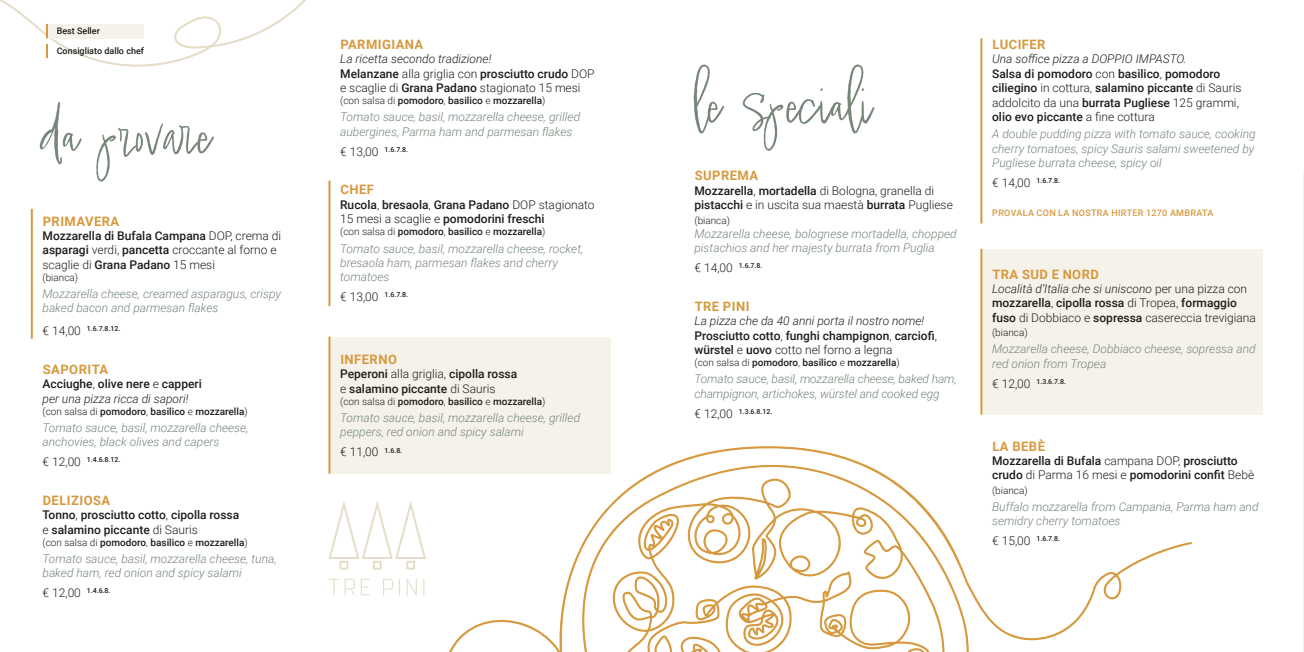
<style>
.page{position:relative;width:1304px;height:652px;background:#fff}
.page>*{position:absolute;margin:0;border:0;box-sizing:border-box;transform-origin:0 0}
.t1{font:101px "Audrielle No 2";color:#768779}
.t2{font:700 13px "Roboto";letter-spacing:.035em;color:#d7993f}
.t3{font:italic 300 12px/14.4px "Roboto";color:#768779}
.t4{font:500 12px/14.4px "Roboto";color:#1d1d1b}
.t5{font:300 12px/14.4px "Roboto";color:#1d1d1b}
.t6{font:italic 300 12px/14.4px "Roboto";color:#1d1d1b}
.t7{font:500 10px "Roboto";color:#1d1d1b}
.t8{font:300 10px "Roboto";color:#1d1d1b}
.t9{font:500 9px "Roboto";letter-spacing:.035em;color:#d7993f}
.t10{font:500 9px/19.7px "Roboto";color:#1d1d1b}
.t11{font:500 7px "Roboto";color:#1d1d1b}
.s1{font-weight:300}
.s2{font-weight:300;font-size:12px}
.s3{font-weight:500;font-style:normal}
.s4{font-style:normal}
.s5{font-style:italic}
.s6{font-weight:500}
.s7{font-weight:300;font-style:italic}
</style>
<div class="page">
<div style="left:329px;top:337px;width:281px;height:137px;background:#f5f2ea"></div>
<div style="left:981px;top:249px;width:281px;height:166px;background:#f5f2ea"></div>
<hr style="left:328px;top:337px;width:2px;height:137px;background:#d7993f">
<hr style="left:980px;top:249px;width:2px;height:166px;background:#d7993f">
<hr style="left:328px;top:181px;width:2px;height:125px;background:#d7993f">
<hr style="left:980px;top:38px;width:2px;height:186px;background:#d7993f">
<hr style="left:31px;top:209px;width:2px;height:130px;background:#d7993f">
<hr style="left:1303px;top:171px;width:1px;height:481px;background:#e7e7e7">
<svg style="left:328px;top:501px;width:98px;height:69px"></svg>
<svg style="left:329px;top:579px;width:10px;height:16px"></svg>
<svg style="left:345px;top:579px;width:10px;height:16px"></svg>
<svg style="left:361px;top:579px;width:9px;height:16px"></svg>
<svg style="left:383px;top:579px;width:10px;height:16px"></svg>
<svg style="left:399px;top:579px;width:1px;height:16px"></svg>
<svg style="left:407px;top:579px;width:10px;height:16px"></svg>
<svg style="left:423px;top:579px;width:1px;height:16px"></svg>
<svg style="left:449px;top:437px;width:743px;height:215px"></svg>
<svg style="left:0;top:0;width:306px;height:67px"></svg>
<p class="t10" style="left:57px;top:20px;width:89px">Best Seller<br>Consigliato dallo chef</p>
<h1 class="t1" style="left:43px;top:64px;width:171px">da provare</h1>
<p class="t2" style="left:43px;top:212px;width:78px">PRIMAVERA</p>
<p class="t4" style="left:43px;top:228px;width:240px">Mozzarella di Bufala Campana <span class="s1">DOP, crema di </span>asparagi <span class="s1">verdi,</span> pancetta <span class="s1">croccante al forno e scaglie di</span> Grana Padano <span class="s1">15 mesi</span></p>
<p class="t8" style="left:43px;top:270px;width:37px">(bianca)</p>
<p class="t3" style="left:43px;top:286px;width:240px">Mozzarella cheese, creamed asparagus, crispy baked bacon and parmesan flakes</p>
<p class="t11" style="left:43px;top:324px;width:79px"><span class="s2">€ 14,00</span> 1.6.7.8.12.</p>
<p class="t2" style="left:43px;top:360px;width:67px">SAPORITA</p>
<p class="t6" style="left:43px;top:376px;width:161px"><span class="s3">Acciughe</span><span class="s4">,</span> <span class="s3">olive nere</span> <span class="s4">e</span> <span class="s3">capperi </span>per una pizza ricca di sapori!</p>
<p class="t7" style="left:43px;top:404px;width:207px"><span class="s1">(con salsa di</span> pomodoro<span class="s1">,</span> basilico <span class="s1">e</span> mozzarella<span class="s1">)</span></p>
<p class="t3" style="left:43px;top:420px;width:208px">Tomato sauce, basil, mozzarella cheese, anchovies, black olives and capers</p>
<p class="t11" style="left:43px;top:455px;width:79px"><span class="s2">€ 12,00</span> 1.4.6.8.12.</p>
<p class="t2" style="left:43px;top:491px;width:69px">DELIZIOSA</p>
<p class="t4" style="left:43px;top:507px;width:198px">Tonno<span class="s1">,</span> prosciutto cotto<span class="s1">,</span> cipolla rossa <span class="s1">e</span> salamino piccante <span class="s1">di Sauris</span></p>
<p class="t7" style="left:43px;top:535px;width:207px"><span class="s1">(con salsa di</span> pomodoro<span class="s1">,</span> basilico <span class="s1">e</span> mozzarella<span class="s1">)</span></p>
<p class="t3" style="left:43px;top:551px;width:236px">Tomato sauce, basil, mozzarella cheese, tuna, baked ham, red onion and spicy salami</p>
<p class="t11" style="left:43px;top:586px;width:70px"><span class="s2">€ 12,00</span> 1.4.6.8.</p>
<p class="t2" style="left:340px;top:35px;width:84px">PARMIGIANA</p>
<p class="t5" style="left:340px;top:52px;width:256px"><span class="s5">La ricetta secondo tradizione!<br></span><span class="s6">Melanzane</span> alla griglia con <span class="s6">prosciutto crudo</span> DOP e scaglie di <span class="s6">Grana Padano</span> stagionato 15 mesi</p>
<p class="t7" style="left:340px;top:94px;width:207px"><span class="s1">(con salsa di</span> pomodoro<span class="s1">,</span> basilico <span class="s1">e</span> mozzarella<span class="s1">)</span></p>
<p class="t3" style="left:340px;top:110px;width:242px">Tomato sauce, basil, mozzarella cheese, grilled aubergines, Parma ham and parmesan flakes</p>
<p class="t11" style="left:340px;top:145px;width:70px"><span class="s2">€ 13,00</span> 1.6.7.8.</p>
<p class="t2" style="left:340px;top:181px;width:35px">CHEF</p>
<p class="t4" style="left:340px;top:197px;width:256px">Rucola<span class="s1">,</span> bresaola<span class="s1">,</span> Grana Padano <span class="s1">DOP stagionato<br>15 mesi a scaglie e</span> pomodorini freschi</p>
<p class="t7" style="left:340px;top:225px;width:207px"><span class="s1">(con salsa di</span> pomodoro<span class="s1">,</span> basilico <span class="s1">e</span> mozzarella<span class="s1">)</span></p>
<p class="t3" style="left:340px;top:241px;width:245px">Tomato sauce, basil, mozzarella cheese, rocket, bresaola ham, parmesan flakes and cherry tomatoes</p>
<p class="t11" style="left:340px;top:290px;width:70px"><span class="s2">€ 13,00</span> 1.6.7.8.</p>
<p class="t2" style="left:340px;top:350px;width:58px">INFERNO</p>
<p class="t4" style="left:340px;top:366px;width:179px">Peperoni <span class="s1">alla griglia,</span> cipolla rossa <span class="s1">e</span> salamino piccante <span class="s1">di Sauris</span></p>
<p class="t7" style="left:340px;top:394px;width:207px"><span class="s1">(con salsa di</span> pomodoro<span class="s1">,</span> basilico <span class="s1">e</span> mozzarella<span class="s1">)</span></p>
<p class="t3" style="left:340px;top:410px;width:242px">Tomato sauce, basil, mozzarella cheese, grilled peppers, red onion and spicy salami</p>
<p class="t5" style="left:340px;top:445px;width:64px">€ 11,00 <sup>1.6.8.</sup></p>
<h1 class="t1" style="left:694px;top:34px;width:181px">le speciali</h1>
<p class="t2" style="left:695px;top:167px;width:65px">SUPREMA</p>
<p class="t5" style="left:694px;top:183px;width:260px"><span class="s6">Mozzarella</span>, <span class="s6">mortadella</span> di Bologna, granella di <span class="s6">pistacchi</span> e in uscita sua maestà <span class="s6">burrata</span> Pugliese</p>
<p class="t8" style="left:694px;top:213px;width:37px">(bianca)</p>
<p class="t3" style="left:694px;top:226px;width:264px">Mozzarella cheese, bolognese mortadella, chopped pistachios and her majesty burrata from Puglia</p>
<p class="t11" style="left:694px;top:261px;width:70px"><span class="s2">€ 14,00</span> 1.6.7.8.</p>
<p class="t2" style="left:695px;top:297px;width:56px">TRE PINI</p>
<p class="t4" style="left:694px;top:313px;width:244px"><span class="s7">La pizza che da 40 anni porta il nostro nome!<br></span>Prosciutto cotto<span class="s1">,</span> funghi champignon<span class="s1">,</span> carciofi<span class="s1">, </span>würstel <span class="s1">e</span> uovo <span class="s1">cotto nel forno a legna</span></p>
<p class="t7" style="left:694px;top:356px;width:207px"><span class="s1">(con salsa di</span> pomodoro<span class="s1">,</span> basilico <span class="s1">e</span> mozzarella<span class="s1">)</span></p>
<p class="t3" style="left:694px;top:372px;width:264px">Tomato sauce, basil, mozzarella cheese, baked ham, champignon, artichokes, würstel and cooked egg</p>
<p class="t11" style="left:694px;top:406px;width:79px"><span class="s2">€ 12,00</span> 1.3.6.8.12.</p>
<p class="t2" style="left:992px;top:35px;width:55px">LUCIFER</p>
<p class="t4" style="left:992px;top:52px;width:251px"><span class="s7">Una soffice pizza a DOPPIO IMPASTO.<br></span>Salsa di pomodoro <span class="s1">con</span> basilico<span class="s1">,</span> pomodoro ciliegino <span class="s1">in cottura,</span> salamino piccante <span class="s1">di Sauris addolcito da una</span> burrata Pugliese <span class="s1">125 grammi, </span>olio evo piccante <span class="s1">a fine cottura</span></p>
<p class="t3" style="left:992px;top:126px;width:265px;text-align:justify">A double pudding pizza with tomato sauce, cooking cherry tomatoes, spicy Sauris salami sweetened by Pugliese burrata cheese, spicy oil</p>
<p class="t11" style="left:992px;top:176px;width:70px"><span class="s2">€ 14,00</span> 1.6.7.8.</p>
<p class="t9" style="left:992px;top:206px;width:223px">PROVALA CON LA NOSTRA HIRTER 1270 AMBRATA</p>
<p class="t2" style="left:992px;top:265px;width:108px">TRA SUD E NORD</p>
<p class="t5" style="left:992px;top:281px;width:265px"><span class="s5">Località d’Italia che si uniscono</span> per una pizza con <span class="s6">mozzarella</span>, <span class="s6">cipolla rossa</span> di Tropea, <span class="s6">formaggio fuso</span> di Dobbiaco e <span class="s6">sopressa</span> casereccia trevigiana</p>
<p class="t8" style="left:992px;top:326px;width:37px">(bianca)</p>
<p class="t3" style="left:992px;top:341px;width:265px">Mozzarella cheese, Dobbiaco cheese, sopressa and red onion from Tropea</p>
<p class="t11" style="left:992px;top:376px;width:75px"><span class="s2">€ 12,00</span> 1.3.6.7.8.</p>
<p class="t2" style="left:992px;top:437px;width:54px">LA BEBÈ</p>
<p class="t4" style="left:992px;top:453px;width:264px">Mozzarella di Bufala <span class="s1">campana DOP,</span> prosciutto crudo <span class="s1">di Parma 16 mesi e</span> pomodorini confit <span class="s1">Bebè</span></p>
<p class="t8" style="left:992px;top:483px;width:37px">(bianca)</p>
<p class="t3" style="left:992px;top:499px;width:268px">Buffalo mozzarella from Campania, Parma ham and semidry cherry tomatoes</p>
<p class="t11" style="left:992px;top:534px;width:70px"><span class="s2">€ 15,00</span> 1.6.7.8.</p>
</div>
